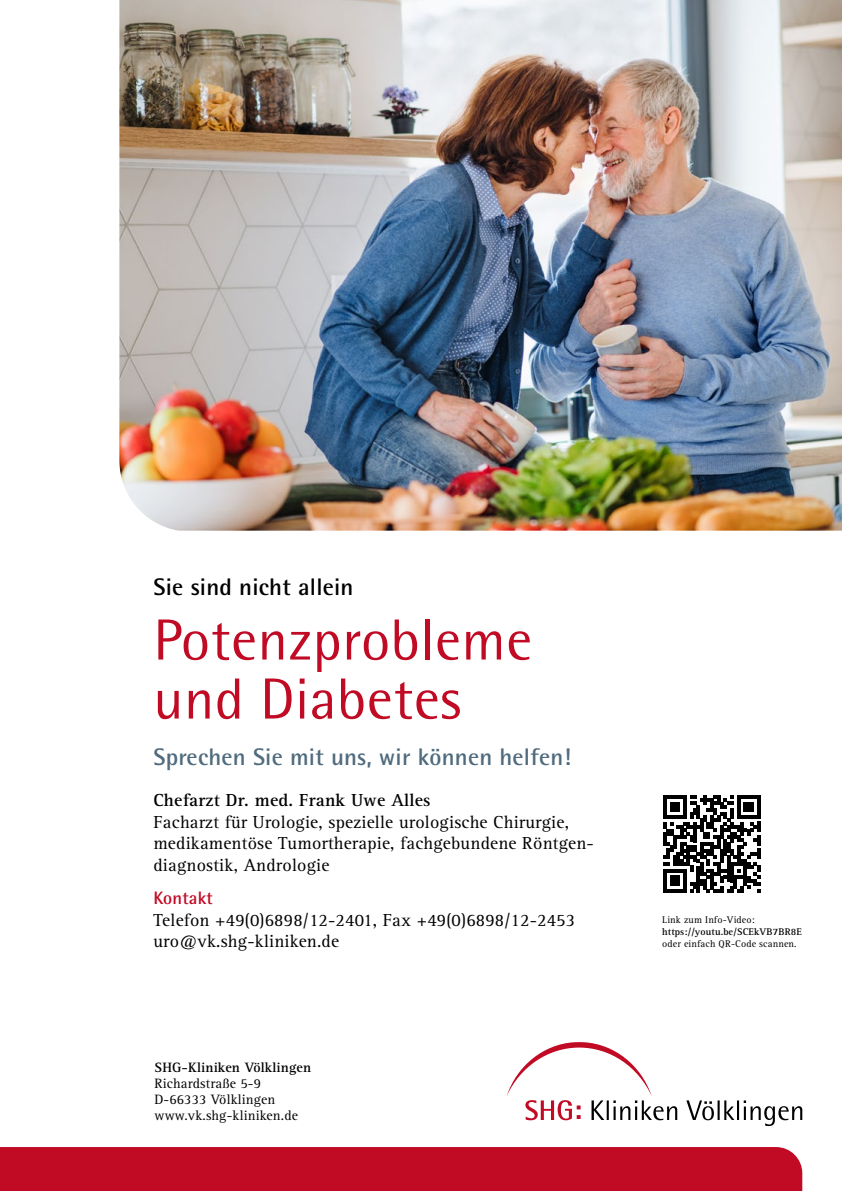
<style>
.page{position:relative;width:842px;height:1191px;background:#fff}
.page>*{position:absolute;margin:0;border:0;box-sizing:border-box;transform-origin:0 0}
.t1{font:58px/59px "Rotis Semi Sans Pro";letter-spacing:.01em;color:#c10b25}
.t2{font:700 24px "Rotis Semi Sans Pro";letter-spacing:.01em;color:#4f6b7d}
.t3{font:700 24px "Rotis Semi Sans Pro";letter-spacing:.01em;color:#000}
.t4{font:18px/21.6px "Rotis Serif Pro";letter-spacing:.01em;color:#000}
.t5{font:700 18px "Rotis Serif Pro";letter-spacing:.01em;color:#000}
.t6{font:700 18px "Rotis Semi Sans Pro";letter-spacing:.01em;color:#c10b25}
.t7{font:14px/16px "Rotis Serif Pro";letter-spacing:.01em;color:#000}
.t8{font:700 14px "Rotis Serif Pro";letter-spacing:.01em;color:#000}
.t9{font:10px "Rotis Serif Pro";letter-spacing:.01em;color:#000}
.t10{font:700 10px "Rotis Serif Pro";letter-spacing:.01em;color:#000}
</style>
<div class="page">
<div style="left:0;top:1147px;width:802px;height:44px;background:#c10b25"></div>
<svg style="left:507px;top:1042px;width:295px;height:84px"></svg>
<img style="left:119px;top:0;width:723px;height:530px">
<svg style="left:663px;top:795px;width:97px;height:97px"></svg>
<h2 class="t3" style="left:153px;top:572px;width:202px">Sie sind nicht allein</h2>
<h1 class="t1" style="left:153px;top:610px;width:380px">Potenzprobleme und Diabetes</h1>
<h2 class="t2" style="left:153px;top:742px;width:419px">Sprechen Sie mit uns, wir können helfen!</h2>
<p class="t5" style="left:153px;top:789px;width:279px">Chefarzt Dr. med. Frank Uwe Alles</p>
<p class="t4" style="left:153px;top:811px;width:442px">Facharzt für Urologie, spezielle urologische Chirurgie, medikamentöse Tumortherapie, fachgebundene Röntgen&shy;diagnostik, Andrologie</p>
<p class="t6" style="left:153px;top:886px;width:61px">Kontakt</p>
<p class="t4" style="left:153px;top:908px;width:423px">Telefon +49(0)6898/12-2401, Fax +49(0)6898/12-2453 uro@vk.shg-kliniken.de</p>
<p class="t8" style="left:154px;top:1059px;width:158px">SHG-Kliniken Völklingen</p>
<p class="t7" style="left:154px;top:1075px;width:145px">Richardstraße 5-9<br>D-66333 Völklingen www.vk.shg-kliniken.de</p>
<p class="t9" style="left:662px;top:914px;width:94px">Link zum Info-Video:</p>
<p class="t10" style="left:662px;top:925px;width:141px">https://youtu.be/SCEkVB7BR8E</p>
<p class="t9" style="left:662px;top:938px;width:136px">oder einfach QR-Code scannen.</p>
</div>
